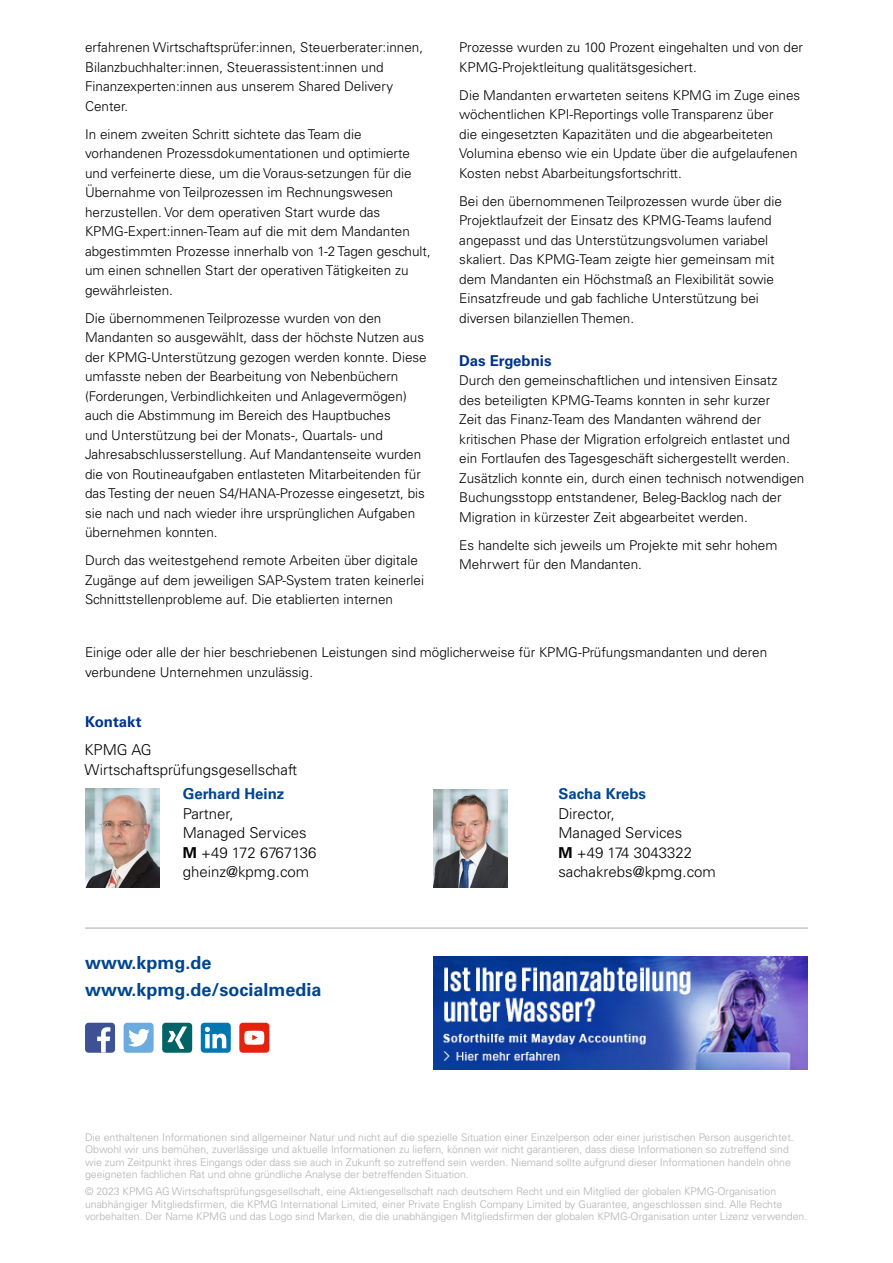
<style>
.page{position:relative;width:893px;height:1263px;background:#fff}
.page>*{position:absolute;margin:0;border:0;box-sizing:border-box;transform-origin:0 0}
.t1{font:700 18px/27.2px "Univers LT Std";color:#00458f}
.t2{font:300 15px/19.5px "Univers LT Std";color:#000}
.t3{font:700 15px "Univers LT Std";color:#00458f}
.t4{font:700 15px "Univers LT Std";color:#00338d}
.t5{font:300 13.5px/19.5px "Univers LT Std";color:#000}
.t6{font:300 10.5px/12.6px "Univers LT Std";color:#b2b2b2}
.s1{font-weight:700}
</style>
<div class="page">
<img style="left:85px;top:789px;width:74px;height:99px">
<img style="left:434px;top:789px;width:74px;height:99px">
<hr style="left:85px;top:927px;width:723px;height:2px;background:#c5c6c6">
<div style="left:85px;top:1023px;width:30px;height:30px;background:#3d5194;border-radius:4px"></div>
<svg style="left:97px;top:1027px;width:13px;height:26px"></svg>
<div style="left:201px;top:1023px;width:30px;height:30px;background:#0076b2;border-radius:4px"></div>
<svg style="left:205px;top:1027px;width:21px;height:21px"></svg>
<div style="left:124px;top:1023px;width:30px;height:30px;background:#6cabde;border-radius:4px"></div>
<svg style="left:128px;top:1029px;width:22px;height:17px"></svg>
<div style="left:162px;top:1023px;width:30px;height:30px;background:#006466;border-radius:4px"></div>
<svg style="left:168px;top:1026px;width:19px;height:23px"></svg>
<div style="left:239px;top:1023px;width:30px;height:30px;background:#e4230e;border-radius:4px"></div>
<svg style="left:244px;top:1031px;width:20px;height:14px"></svg>
<img style="left:434px;top:957px;width:374px;height:112px">
<p class="t5" style="left:85px;top:38px;width:340px">erfahrenen Wirtschaftsprüfer:innen, Steuerberater:innen, Bilanzbuchhalter:innen, Steuerassistent:innen und Finanzexperten:innen aus unserem Shared Delivery Center.</p>
<p class="t5" style="left:85px;top:124px;width:347px">In einem zweiten Schritt sichtete das Team die vorhandenen Prozessdokumentationen und optimierte und verfeinerte diese, um die Voraus-setzungen für die Übernahme von Teilprozessen im Rechnungswesen herzustellen. Vor dem operativen Start wurde das KPMG-Expert:innen-Team auf die mit dem Mandanten abgestimmten Prozesse innerhalb von 1-2 Tagen geschult, um einen schnellen Start der operativen Tätigkeiten zu gewährleisten.</p>
<p class="t5" style="left:85px;top:308px;width:343px">Die übernommenen Teilprozesse wurden von den Mandanten so ausgewählt, dass der höchste Nutzen aus der KPMG-Unterstützung gezogen werden konnte. Diese umfasste neben der Bearbeitung von Nebenbüchern (Forderungen, Verbindlichkeiten und Anlagevermögen) auch die Abstimmung im Bereich des Hauptbuches<br>und Unterstützung bei der Monats-, Quartals- und Jahresabschlusserstellung. Auf Mandantenseite wurden die von Routineaufgaben entlasteten Mitarbeitenden für das Testing der neuen S4/HANA-Prozesse eingesetzt, bis sie nach und nach wieder ihre ursprünglichen Aufgaben übernehmen konnten.</p>
<p class="t5" style="left:85px;top:551px;width:341px">Durch das weitestgehend remote Arbeiten über digitale<br>Zugänge auf dem jeweiligen SAP-System traten keinerlei<br>Schnittstellenprobleme auf. Die etablierten internen</p>
<p class="t5" style="left:459px;top:38px;width:345px">Prozesse wurden zu 100 Prozent eingehalten und von der<br>KPMG-Projektleitung qualitätsgesichert.</p>
<p class="t5" style="left:459px;top:85px;width:343px">Die Mandanten erwarteten seitens KPMG im Zuge eines wöchentlichen KPI-Reportings volle Transparenz über<br>die eingesetzten Kapazitäten und die abgearbeiteten Volumina ebenso wie ein Update über die aufgelaufenen Kosten nebst Abarbeitungsfortschritt.</p>
<p class="t5" style="left:459px;top:191px;width:324px">Bei den übernommenen Teilprozessen wurde über die Projektlaufzeit der Einsatz des KPMG-Teams laufend angepasst und das Unterstützungsvolumen variabel skaliert. Das KPMG-Team zeigte hier gemeinsam mit dem Mandanten ein Höchstmaß an Flexibilität sowie Einsatzfreude und gab fachliche Unterstützung bei diversen bilanziellen Themen.</p>
<p class="t4" style="left:459px;top:352px;width:94px">Das Ergebnis</p>
<p class="t5" style="left:459px;top:371px;width:347px">Durch den gemeinschaftlichen und intensiven Einsatz<br>des beteiligten KPMG-Teams konnten in sehr kurzer<br>Zeit das Finanz-Team des Mandanten während der kritischen Phase der Migration erfolgreich entlastet und ein Fortlaufen des Tagesgeschäft sichergestellt werden.<br>Zusätzlich konnte ein, durch einen technisch notwendigen Buchungsstopp entstandener, Beleg-Backlog nach der Migration in kürzester Zeit abgearbeitet werden.</p>
<p class="t5" style="left:459px;top:535px;width:320px">Es handelte sich jeweils um Projekte mit sehr hohem<br>Mehrwert für den Mandanten.</p>
<p class="t5" style="left:85px;top:643px;width:684px">Einige oder alle der hier beschriebenen Leistungen sind möglicherweise für KPMG-Prüfungsmandanten und deren verbundene Unternehmen unzulässig.</p>
<p class="t4" style="left:85px;top:713px;width:58px">Kontakt</p>
<p class="t2" style="left:84px;top:740px;width:214px">KPMG AG<br>Wirtschaftsprüfungsgesellschaft</p>
<p class="t3" style="left:183px;top:785px;width:103px">Gerhard Heinz</p>
<p class="t2" style="left:183px;top:804px;width:135px">Partner,<br>Managed Services<br><span class="s1">M</span> +49 172 6767136 gheinz@kpmg.com</p>
<h1 class="t1" style="left:85px;top:949px;width:238px">www.kpmg.de www.kpmg.de/socialmedia</h1>
<p class="t3" style="left:558px;top:785px;width:89px">Sacha Krebs</p>
<p class="t2" style="left:558px;top:804px;width:159px">Director,<br>Managed Services<br><span class="s1">M</span> +49 174 3043322 sachakrebs@kpmg.com</p>
<p class="t6" style="left:85px;top:1130px;width:710px">Die enthaltenen Informationen sind allgemeiner Natur und nicht auf die spezielle Situation einer Einzelperson oder einer juristischen Person ausgerichtet.<br>Obwohl wir uns bemühen, zuverlässige und aktuelle Informationen zu liefern, können wir nicht garantieren, dass diese Informationen so zutreffend sind wie zum Zeitpunkt ihres Eingangs oder dass sie auch in Zukunft so zutreffend sein werden. Niemand sollte aufgrund dieser Informationen handeln ohne geeigneten fachlichen Rat und ohne gründliche Analyse der betreffenden Situation.</p>
<p class="t6" style="left:85px;top:1185px;width:724px">© 2023 KPMG AG Wirtschaftsprüfungsgesellschaft, eine Aktiengesellschaft nach deutschem Recht und ein Mitglied der globalen KPMG-Organisation unabhängiger Mitgliedsfirmen, die KPMG International Limited, einer Private English Company Limited by Guarantee, angeschlossen sind. Alle Rechte vorbehalten. Der Name KPMG und das Logo sind Marken, die die unabhängigen Mitgliedsfirmen der globalen KPMG-Organisation unter Lizenz verwenden.</p>
</div>
